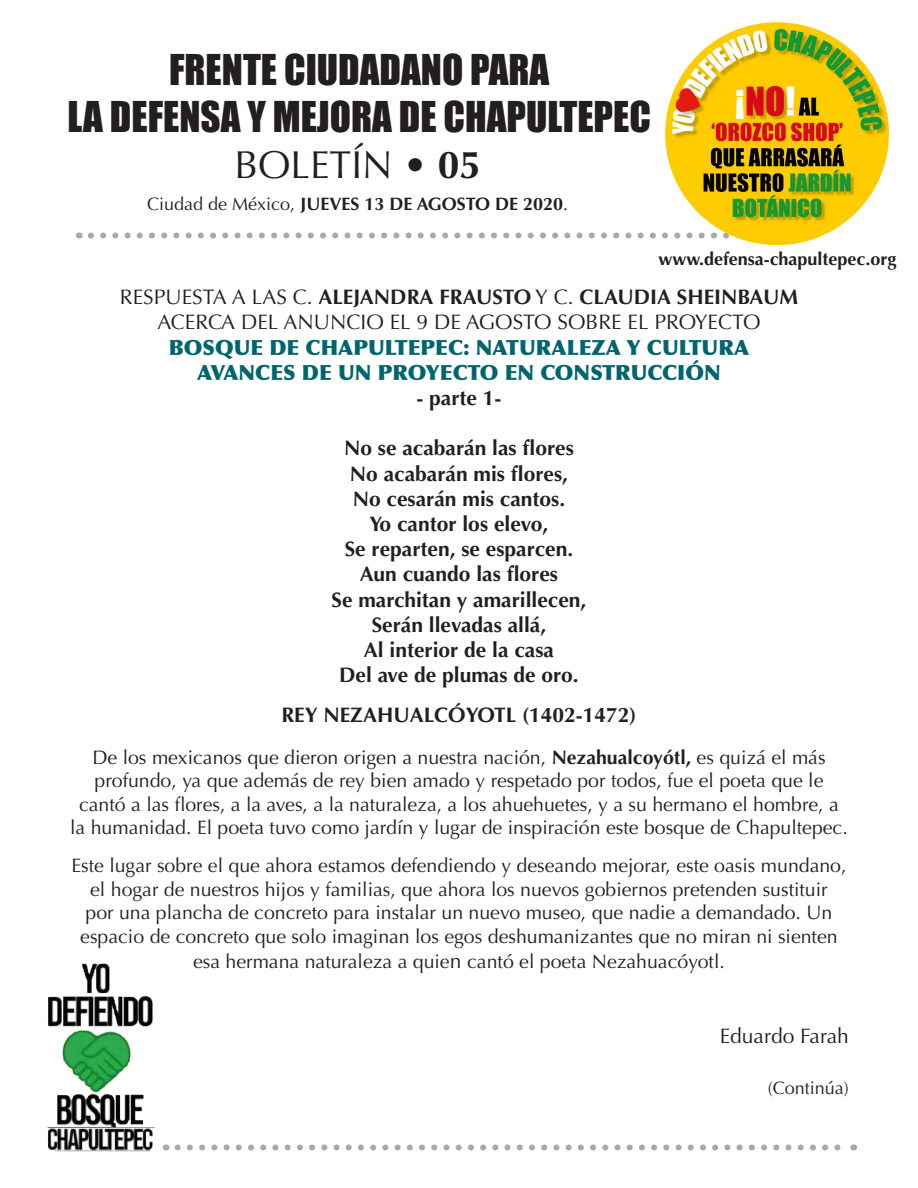
<style>
.page{position:relative;width:918px;height:1188px;background:#fff}
.page>*{position:absolute;margin:0;border:0;box-sizing:border-box;transform-origin:0 0}
.t1{font:39px/46.8px "Impact";color:#231f20;text-align:center}
.t2{font:39px "Optima";color:#231f20}
.t3{font:700 21px/25.2px "Optima";color:#231f20;text-align:center}
.t4{font:21px/25.2px "Optima";color:#231f20;text-align:center}
.t5{font:900 21px/25.2px "Optima";color:#01656d;text-align:center}
.t6{font:19.5px/23.4px "Optima";color:#231f20;text-align:center}
.t7{font:700 18px "Optima";color:#231f20}
.t8{font:18px "Optima";color:#231f20}
.s1{font-weight:700}
.s2{font-weight:400}
.s3{font-size:21px}
</style>
<div class="page">
<svg style="left:91px;top:232px;width:565px;height:6px"></svg>
<img style="left:662px;top:22px;width:227px;height:224px">
<img style="left:47px;top:963px;width:116px;height:189px">
<svg style="left:178px;top:1144px;width:663px;height:6px"></svg>
<h1 class="t1" style="left:68px;top:45px;width:585px">FRENTE CIUDADANO PARA<br>LA DEFENSA Y MEJORA DE CHAPULTEPEC</h1>
<h1 class="t2" style="left:234px;top:143px;width:248px">BOLETÍN • <span class="s1">05</span></h1>
<p class="t7" style="left:147px;top:193px;width:423px"><span class="s2">Ciudad de México,</span> JUEVES 13 DE AGOSTO DE 2020<span class="s2">.</span></p>
<p class="t7" style="left:659px;top:248px;width:240px">www.defensa-chapultepec.org</p>
<p class="t4" style="left:120px;top:285px;width:680px">RESPUESTA A LAS C. <span class="s1">ALEJANDRA FRAUSTO</span> Y C. <span class="s1">CLAUDIA SHEINBAUM<br></span>ACERCA DEL ANUNCIO EL 9 DE AGOSTO SOBRE EL PROYECTO</p>
<p class="t5" style="left:169px;top:335px;width:582px">BOSQUE DE CHAPULTEPEC: NATURALEZA Y CULTURA<br>AVANCES DE UN PROYECTO EN CONSTRUCCIÓN</p>
<p class="t3" style="left:416px;top:386px;width:87px">- parte 1-</p>
<p class="t3" style="left:332px;top:436px;width:256px">No se acabarán las flores<br>No acabarán mis flores,<br>No cesarán mis cantos.<br>Yo cantor los elevo,<br>Se reparten, se esparcen.<br>Aun cuando las flores<br>Se marchitan y amarillecen,<br>Serán llevadas allá,<br>Al interior de la casa<br>Del ave de plumas de oro.</p>
<p class="t3" style="left:281px;top:703px;width:357px">REY NEZAHUALCÓYOTL (1402-1472)</p>
<p class="t6" style="left:70px;top:746px;width:779px">De los mexicanos que dieron origen a nuestra nación, <span class="s1">Nezahualcoyótl,</span> es quizá el más profundo, ya que además de rey bien amado y respetado por todos, fue el poeta que le cantó a las flores, a la aves, a la naturaleza, a los ahuehuetes, y a su hermano el hombre, a la humanidad. El poeta tuvo como jardín y lugar de inspiración este bosque de Chapultepec.</p>
<p class="t6" style="left:71px;top:854px;width:777px">Este lugar sobre el que ahora estamos defendiendo y deseando mejorar, este oasis mundano, el hogar de nuestros hijos y familias, que ahora los nuevos gobiernos pretenden sustituir<br>por una plancha de concreto para instalar un nuevo museo, que nadie a demandado. Un espacio de concreto que solo imaginan los egos deshumanizantes que no miran ni sienten</p>
<p class="t6" style="left:193px;top:950px;width:533px">esa hermana naturaleza a quie<span class="s3">n</span> cantó el poeta Nezahuacóyotl.</p>
<p class="t4" style="left:720px;top:1024px;width:131px">Eduardo Farah</p>
<p class="t8" style="left:768px;top:1077px;width:83px">(Continúa)</p>
</div>
